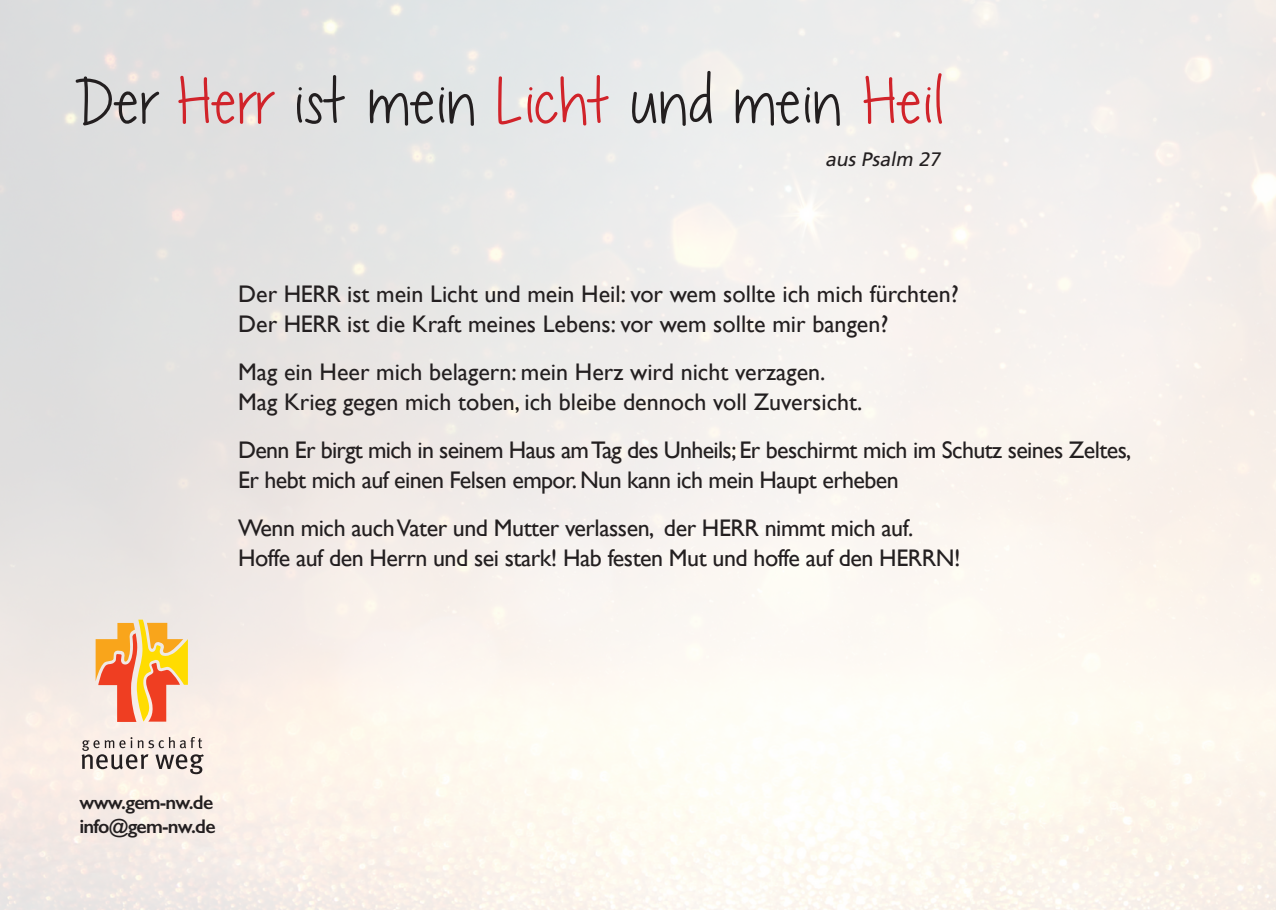
<style>
.page{position:relative;width:1276px;height:910px;background:#fff}
.page>*{position:absolute;margin:0;border:0;box-sizing:border-box;transform-origin:0 0}
.t1{font:90px "Chocolate Covered Raindrops";color:#231f20}
.t2{font:24px/30px "Gill Sans";letter-spacing:-.02em;color:#231f20}
.t3{font:24px/30px "Gill Sans";color:#231f20}
.t4{font:600 19.8px/24.3px "Gill Sans";letter-spacing:-.04em;color:#231f20}
.t5{font:italic 19.5px "Frutiger";color:#231f20}
.s1{color:#d1232a}
</style>
<div class="page">
<svg style="left:82px;top:737px;width:122px;height:37px;background:#c9c0ba"></svg>
<svg style="left:96px;top:620px;width:92px;height:102px;background:#f4b06f"></svg>
<h1 class="t1" style="left:60px;top:61px;width:871px">Der <span class="s1">Herr</span> ist mein <span class="s1">Licht</span> und mein <span class="s1">Heil</span></h1>
<p class="t5" style="left:825px;top:148px;width:120px">aus Psalm 27</p>
<p class="t3" style="left:238px;top:279px;width:722px">Der HERR ist mein Licht und mein Heil: vor wem sollte ich mich fürchten?<br>Der HERR ist die Kraft meines Lebens: vor wem sollte mir bangen?</p>
<p class="t3" style="left:238px;top:357px;width:626px">Mag ein Heer mich belagern: mein Herz wird nicht verzagen.<br>Mag Krieg gegen mich toben, ich bleibe dennoch voll Zuversicht.</p>
<p class="t2" style="left:238px;top:435px;width:895px">Denn Er birgt mich in seinem Haus am Tag des Unheils; Er beschirmt mich im Schutz seines Zeltes,<br>Er hebt mich auf einen Felsen empor. Nun kann ich mein Haupt erheben</p>
<p class="t2" style="left:238px;top:513px;width:724px">Wenn mich auch Vater und Mutter verlassen, der HERR nimmt mich auf.<br>Hoffe auf den Herrn und sei stark! Hab festen Mut und hoffe auf den HERRN!</p>
<p class="t4" style="left:80px;top:790px;width:138px">www.gem-nw.de info@gem-nw.de</p>
</div>
